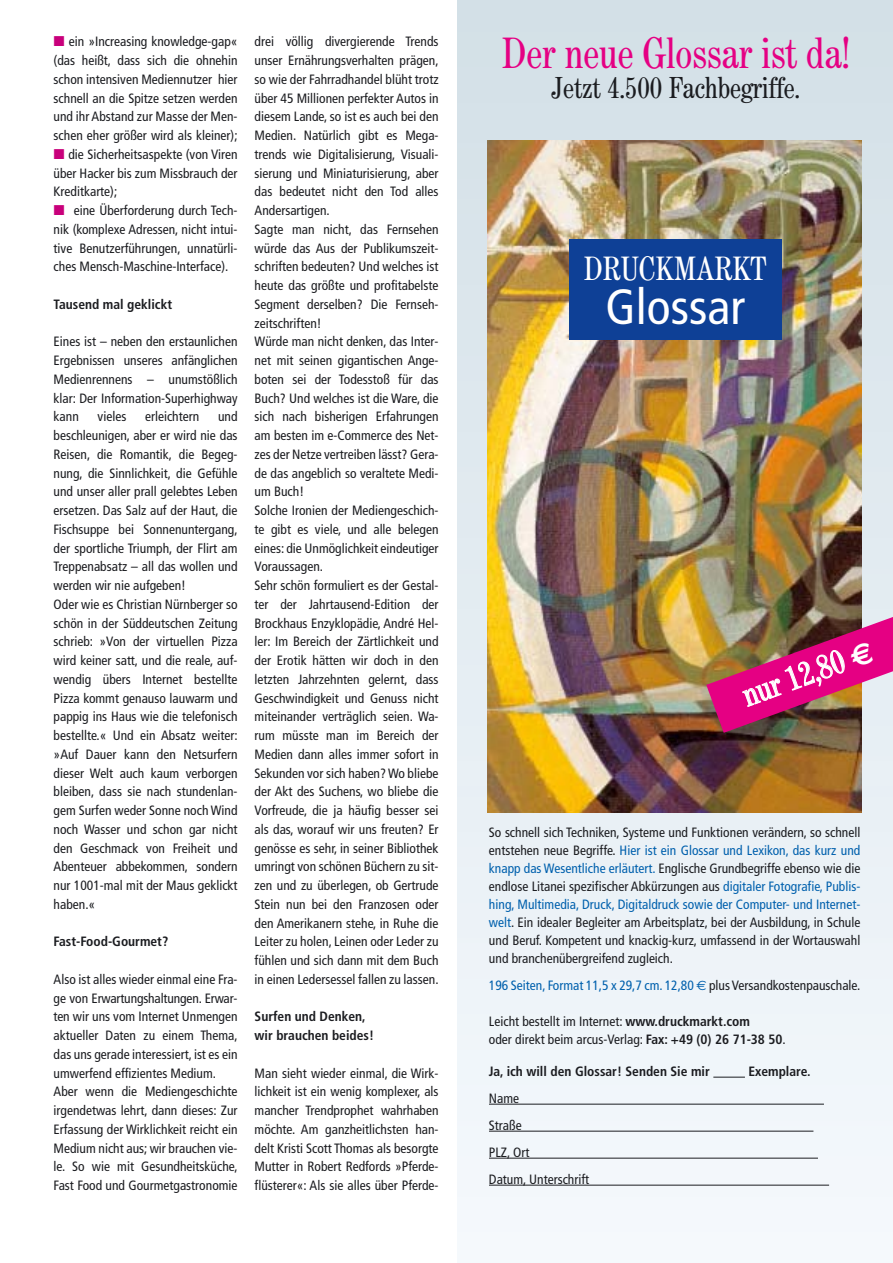
<style>
.page{position:relative;width:893px;height:1263px;background:#fff}
.page>*{position:absolute;margin:0;border:0;box-sizing:border-box;transform-origin:0 0}
.t1{font:condensed 49.5px "Frutiger";color:#fff}
.t2{font:39px "Century Nova SB";color:#e50083}
.t3{font:30px "Century Nova SB";color:#fff}
.t4{font:27px "Century Nova SB";color:#1b1c20}
.t5{font:condensed 13.5px/18.8px "Frutiger";color:#1b1c20}
.t6{font:700 condensed 13.5px/18.8px "Frutiger";color:#1b1c20}
.t7{font:condensed 13.5px "Frutiger";color:#0060ad}
.s1{font-family:"Euro Sans";font-weight:700}
.s2{color:#0060ad}
.s3{font-family:"Euro Sans";font-stretch:normal}
.s4{color:#1b1c20}
.s5{font-weight:700}
</style>
<div class="page">
<div style="left:458px;top:0;width:434px;height:1263px;background:linear-gradient(to bottom,#d3e0e7,#f5f8fc)"></div>
<img style="left:487px;top:140px;width:374px;height:672px">
<hr style="left:713px;top:1077px;width:32px;height:1px;background:#1b1c20">
<hr style="left:489px;top:1104px;width:335px;height:1px;background:#1b1c20">
<hr style="left:489px;top:1131px;width:324px;height:1px;background:#1b1c20">
<svg style="left:489px;top:1158px;width:21px;height:1px"></svg>
<hr style="left:510px;top:1158px;width:308px;height:1px;background:#1b1c20">
<hr style="left:489px;top:1185px;width:37px;height:1px;background:#1b1c20">
<hr style="left:526px;top:1185px;width:303px;height:1px;background:#1b1c20">
<img style="left:706px;top:611px;width:186px;height:122px">
<div style="left:569px;top:239px;width:213px;height:101px;background:#0e4096"></div>
<p class="t5" style="left:69px;top:33px;width:170px">ein »Increasing knowledge-gap«</p>
<p class="t5" style="left:54px;top:52px;width:185px">(das heißt, dass sich die ohnehin</p>
<p class="t5" style="left:54px;top:71px;width:185px">schon intensiven Mediennutzer hier</p>
<p class="t5" style="left:54px;top:90px;width:185px">schnell an die Spitze setzen werden</p>
<p class="t5" style="left:54px;top:108px;width:185px">und ihr Abstand zur Masse der Men-</p>
<p class="t5" style="left:54px;top:127px;width:185px">schen eher größer wird als kleiner);</p>
<p class="t5" style="left:68px;top:146px;width:171px">die Sicherheitsaspekte (von Viren</p>
<p class="t5" style="left:54px;top:165px;width:185px">über Hacker bis zum Missbrauch der</p>
<p class="t5" style="left:54px;top:183px;width:65px">Kreditkarte);</p>
<p class="t5" style="left:74px;top:202px;width:165px">eine Überforderung durch Tech-</p>
<p class="t5" style="left:54px;top:221px;width:185px">nik (komplexe Adressen, nicht intui-</p>
<p class="t5" style="left:54px;top:240px;width:185px">tive Benutzerführungen, unnatürli-</p>
<p class="t5" style="left:54px;top:258px;width:176px">ches Mensch-Maschine-Interface).</p>
<p class="t6" style="left:54px;top:296px;width:120px">Tausend mal geklickt</p>
<p class="t5" style="left:54px;top:333px;width:185px;text-align:justify">Eines ist – neben den erstaunlichen Ergebnissen unseres anfänglichen Medienrennens – unumstößlich klar: Der Information-Superhighway kann</p>
<p class="t5" style="left:54px;top:408px;width:185px;text-indent:164px">und beschleunigen, aber er wird nie das<br>Reisen, die Romantik, die Begeg&shy;nung, die Sinnlichkeit, die Gefühle und unser aller prall gelebtes Leben ersetzen. Das Salz auf der Haut, die<br>Fischsuppe bei Sonnenuntergang, der sportliche Triumph, der Flirt am<br>Treppenabsatz – all das wollen und werden wir nie aufgeben!<br>Oder wie es Christian Nürnberger so schön in der Süddeutschen Zeitung schrieb: »Von der virtuellen Pizza wird keiner satt, und die reale, auf&shy;wendig übers Internet bestellte<br>Pizza kommt genauso lauwarm und pappig ins Haus wie die telefonisch bestellte.« Und ein Absatz weiter: »Auf Dauer kann den Netsurfern dieser Welt auch kaum verborgen bleiben, dass sie nach stundenlan&shy;gem Surfen weder Sonne noch Wind noch Wasser und schon gar nicht den Geschmack von Freiheit und<br>Abenteuer abbekommen, sondern nur 1001-mal mit der Maus geklickt haben.«</p>
<p class="t6" style="left:54px;top:933px;width:116px">Fast-Food-Gourmet?</p>
<p class="t5" style="left:54px;top:971px;width:185px">Also ist alles wieder einmal eine Fra&shy;ge von Erwartungshaltungen. Erwar&shy;ten wir uns vom Internet Unmengen aktueller Daten zu einem Thema, das uns gerade interessiert, ist es ein umwerfend effizientes Medium.<br>Aber wenn die Mediengeschichte irgendetwas lehrt, dann dieses: Zur Erfassung der Wirklichkeit reicht ein Medium nicht aus; wir brauchen vie&shy;le. So wie mit Gesundheitsküche, Fast Food und Gourmetgastronomie</p>
<p class="t5" style="left:98px;top:408px;width:30px">vieles</p>
<p class="t5" style="left:145px;top:408px;width:56px">erleichtern</p>
<p class="t5" style="left:254px;top:33px;width:185px">drei völlig divergierende Trends unser Ernährungsverhalten prägen, so wie der Fahrradhandel blüht trotz über 45 Millionen perfekter Autos in diesem Lande, so ist es auch bei den<br>Medien. Natürlich gibt es Mega&shy;trends wie Digitalisierung, Visuali&shy;sierung und Miniaturisierung, aber das bedeutet nicht den Tod alles<br>Andersartigen.<br>Sagte man nicht, das Fernsehen würde das Aus der Publikumszeit&shy;schriften bedeuten? Und welches ist heute das größte und profitabelste<br>Segment derselben? Die Fernseh&shy;zeitschriften!<br>Würde man nicht denken, das Inter&shy;net mit seinen gigantischen Ange&shy;boten sei der Todesstoß für das<br>Buch? Und welches ist die Ware, die sich nach bisherigen Erfahrungen am besten im e-Commerce des Net&shy;zes der Netze vertreiben lässt? Gera&shy;de das angeblich so veraltete Medi&shy;um Buch!<br>Solche Ironien der Mediengeschich&shy;te gibt es viele, und alle belegen eines: die Unmöglichkeit eindeutiger<br>Voraussagen.<br>Sehr schön formuliert es der Gestal&shy;ter der Jahrtausend-Edition der<br>Brockhaus Enzyklopädie, André Hel&shy;ler: Im Bereich der Zärtlichkeit und der Erotik hätten wir doch in den letzten Jahrzehnten gelernt, dass<br>Geschwindigkeit und Genuss nicht miteinander verträglich seien. Wa&shy;rum müsste man im Bereich der<br>Medien dann alles immer sofort in<br>Sekunden vor sich haben? Wo bliebe der Akt des Suchens, wo bliebe die<br>Vorfreude, die ja häufig besser sei als das, worauf wir uns freuten? Er genösse es sehr, in seiner Bibliothek umringt von schönen Büchern zu sit&shy;zen und zu überlegen, ob Gertrude<br>Stein nun bei den Franzosen oder den Amerikanern stehe, in Ruhe die<br>Leiter zu holen, Leinen oder Leder zu fühlen und sich dann mit dem Buch in einen Ledersessel fallen zu lassen.</p>
<p class="t6" style="left:254px;top:1008px;width:121px">Surfen und Denken, wir brauchen beides!</p>
<p class="t5" style="left:254px;top:1065px;width:185px;text-align:justify">Man sieht wieder einmal, die Wirk&shy;lichkeit ist ein wenig komplexer, als mancher Trendprophet wahrhaben möchte. Am ganzheitlichsten han&shy;delt Kristi Scott Thomas als besorgte Mutter in Robert Redfords »Pferde&shy;flüsterer«: Als sie alles über Pferde-</p>
<h2 class="t2" style="left:502px;top:38px;width:349px">Der neue Glossar ist da!</h2>
<h3 class="t4" style="left:551px;top:77px;width:250px">Jetzt 4.500 Fachbegriffe.</h3>
<h3 class="t3" style="left:584px;top:257px;width:184px">DRUCKMARKT</h3>
<h1 class="t1" style="left:605px;top:286px;width:141px">Glossar</h1>
<h3 class="t3" style="left:739px;top:685px;width:138px;rotate:-20deg">nur 12,80 <span class="s1">€</span></h3>
<p class="t5" style="left:489px;top:825px;width:373px;line-height:18px;text-align:justify">So schnell sich Techniken, Systeme und Funktionen verändern, so schnell entstehen neue Begriffe. <span class="s2">Hier ist ein Glossar und Lexikon, das kurz und knapp das Wesentliche erläutert.</span> Englische Grundbegriffe ebenso wie die endlose Litanei spezifischer Abkürzungen aus <span class="s2">digitaler Fotografie, Publis&shy;hing, Multimedia, Druck, Digitaldruck sowie der Computer- und Internet&shy;welt</span>. Ein idealer Begleiter am Arbeitsplatz, bei der Ausbildung, in Schule und Beruf. Kompetent und knackig-kurz, umfassend in der Wortauswahl und branchenübergreifend zugleich.</p>
<p class="t7" style="left:489px;top:980px;width:373px">196 Seiten, Format 11,5 x 29,7 cm. 12,80 <span class="s3">€</span> <span class="s4">plus Versandkostenpauschale.</span></p>
<p class="t5" style="left:489px;top:1014px;width:298px;line-height:18px">Leicht bestellt im Internet: <span class="s5">www.druckmarkt.com<br></span>oder direkt beim arcus-Verlag: <span class="s5">Fax: +49 (0) 26 71-38 50</span>.</p>
<p class="t6" style="left:489px;top:1063px;width:222px">Ja, ich will den Glossar! Senden Sie mir</p>
<p class="t6" style="left:748px;top:1063px;width:64px">Exemplare.</p>
<p class="t5" style="left:489px;top:1086px;width:102px;line-height:27px">Name<br>Straße<br>PLZ, Ort<br>Datum, Unterschrift</p>
</div>
